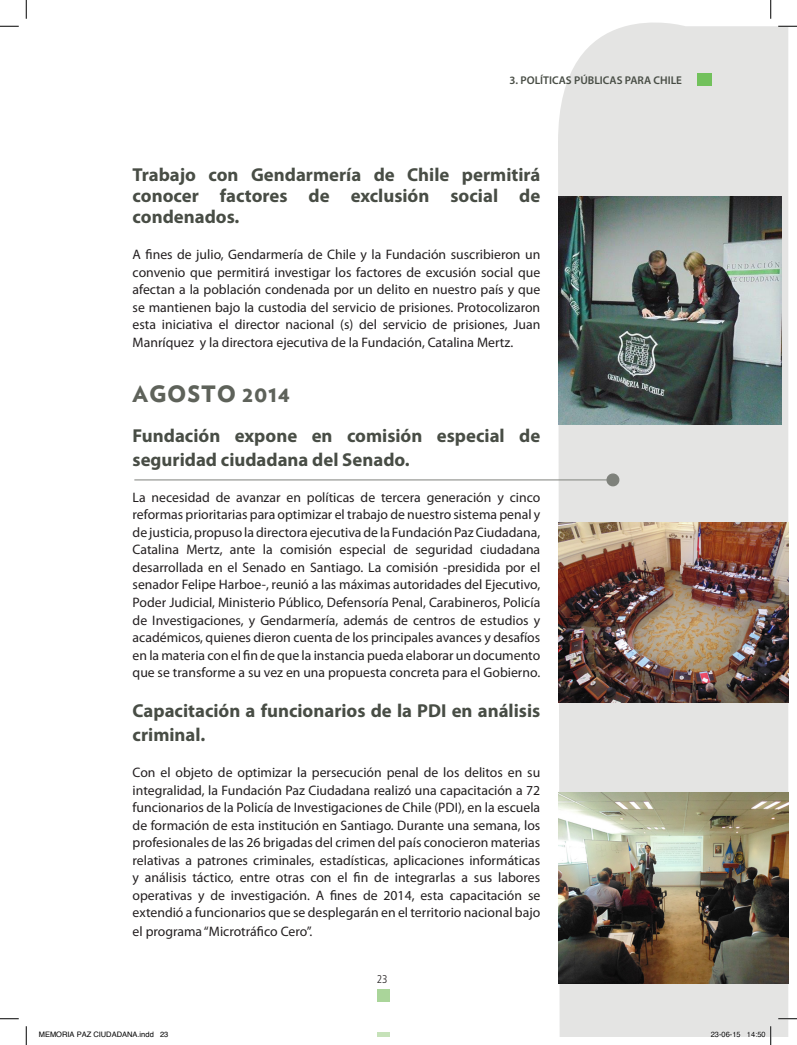
<style>
.page{position:relative;width:797px;height:1045px;background:#fff}
.page>*{position:absolute;margin:0;border:0;box-sizing:border-box;transform-origin:0 0}
.TITULO3{font:900 22.5px "Verlag";letter-spacing:.035em;color:#5e625a}
.titulo_2{font:700 18.75px/21.2px "Myriad Pro";color:#484d45}
.texto_general{font:13.75px/17.5px "Myriad Pro";color:#231f20;text-align:justify}
.t1{font:600 11.25px "Myriad Pro";color:#484d45}
.t2{font:300 condensed 11.25px "Frutiger LT Std";color:#231f20}
.t3{font:7.5px "Helvetica";color:#000}
</style>
<div class="page">
<svg style="left:558px;top:9px;width:230px;height:1027px;background:#e2e2e1"></svg>
<hr style="left:377px;top:1032px;width:13px;height:4px;background:#c6e2b9">
<div style="left:377px;top:989px;width:13px;height:13px;background:#aad59a"></div>
<div style="left:697px;top:73px;width:15px;height:13px;background:#72c15c"></div>
<img style="left:559px;top:522px;width:229px;height:181px">
<img style="left:559px;top:792px;width:229px;height:191px">
<div style="left:607px;top:474px;width:11px;height:12px;background:#7e817b;border-radius:50%"></div>
<div style="left:606px;top:473px;width:13px;height:13px;border:1px solid #7e817b;border-radius:50%"></div>
<hr style="left:134px;top:479px;width:479px;height:1px;background:#7e817b">
<img style="left:559px;top:197px;width:222px;height:228px">
<svg style="left:0;top:25px;width:19px;height:2px"></svg>
<svg style="left:778px;top:25px;width:19px;height:2px"></svg>
<svg style="left:0;top:1018px;width:19px;height:1px"></svg>
<svg style="left:778px;top:1018px;width:19px;height:1px"></svg>
<svg style="left:25px;top:0;width:2px;height:19px"></svg>
<svg style="left:25px;top:1026px;width:2px;height:19px"></svg>
<svg style="left:770px;top:0;width:1px;height:19px"></svg>
<svg style="left:710px;top:1031px;width:31px;height:6px"></svg>
<svg style="left:747px;top:1026px;width:24px;height:19px"></svg>
<p class="t1" style="left:509px;top:73px;width:174px">3. POLÍTICAS PÚBLICAS PARA CHILE</p>
<p class="titulo_2" style="left:133px;top:163px;width:409px;text-align:justify">Trabajo con Gendarmería de Chile permitirá conocer factores de exclusión social de condenados.</p>
<p class="texto_general" style="left:133px;top:246px;width:409px">A fines de julio, Gendarmería de Chile y la Fundación suscribieron un convenio que permitirá investigar los factores de excusión social que afectan a la población condenada por un delito en nuestro país y que se mantienen bajo la custodia del servicio de prisiones. Protocolizaron esta iniciativa el director nacional (s) del servicio de prisiones, Juan Manríquez y la directora ejecutiva de la Fundación, Catalina Mertz.</p>
<p class="TITULO3" style="left:133px;top:375px;width:159px">AGOSTO 2014</p>
<p class="titulo_2" style="left:133px;top:423px;width:409px;line-height:23.8px">Fundación expone en comisión especial de seguridad ciudadana del Senado.</p>
<p class="texto_general" style="left:133px;top:488px;width:409px">La necesidad de avanzar en políticas de tercera generación y cinco reformas prioritarias para optimizar el trabajo de nuestro sistema penal y de justicia, propuso la directora ejecutiva de la Fundación Paz Ciudadana, Catalina Mertz, ante la comisión especial de seguridad ciudadana desarrollada en el Senado en Santiago. La comisión -presidida por el senador Felipe Harboe-, reunió a las máximas autoridades del Ejecutivo, Poder Judicial, Ministerio Público, Defensoría Penal, Carabineros, Policía de Investigaciones, y Gendarmería, además de centros de estudios y académicos, quienes dieron cuenta de los principales avances y desafíos en la materia con el fin de que la instancia pueda elaborar un documento que se transforme a su vez en una propuesta concreta para el Gobierno.</p>
<p class="titulo_2" style="left:133px;top:698px;width:409px;line-height:23.8px">Capacitación a funcionarios de la PDI en análisis criminal.</p>
<p class="texto_general" style="left:133px;top:763px;width:409px">Con el objeto de optimizar la persecución penal de los delitos en su integralidad, la Fundación Paz Ciudadana realizó una capacitación a 72 funcionarios de la Policía de Investigaciones de Chile (PDI), en la escuela de formación de esta institución en Santiago. Durante una semana, los profesionales de las 26 brigadas del crimen del país conocieron materias relativas a patrones criminales, estadísticas, aplicaciones informáticas y análisis táctico, entre otras con el fin de integrarlas a sus labores operativas y de investigación. A fines de 2014, esta capacitación se extendió a funcionarios que se desplegarán en el territorio nacional bajo</p>
<p class="texto_general" style="left:133px;top:922px;width:181px">el programa “Microtráfico Cero”.</p>
<p class="t2" style="left:377px;top:973px;width:12px">23</p>
<p class="t3" style="left:39px;top:1029px;width:131px">MEMORIA PAZ CIUDADANA.indd 23</p>
<p class="t3" style="left:710px;top:1029px;width:57px">23-06-15 14:50</p>
</div>
